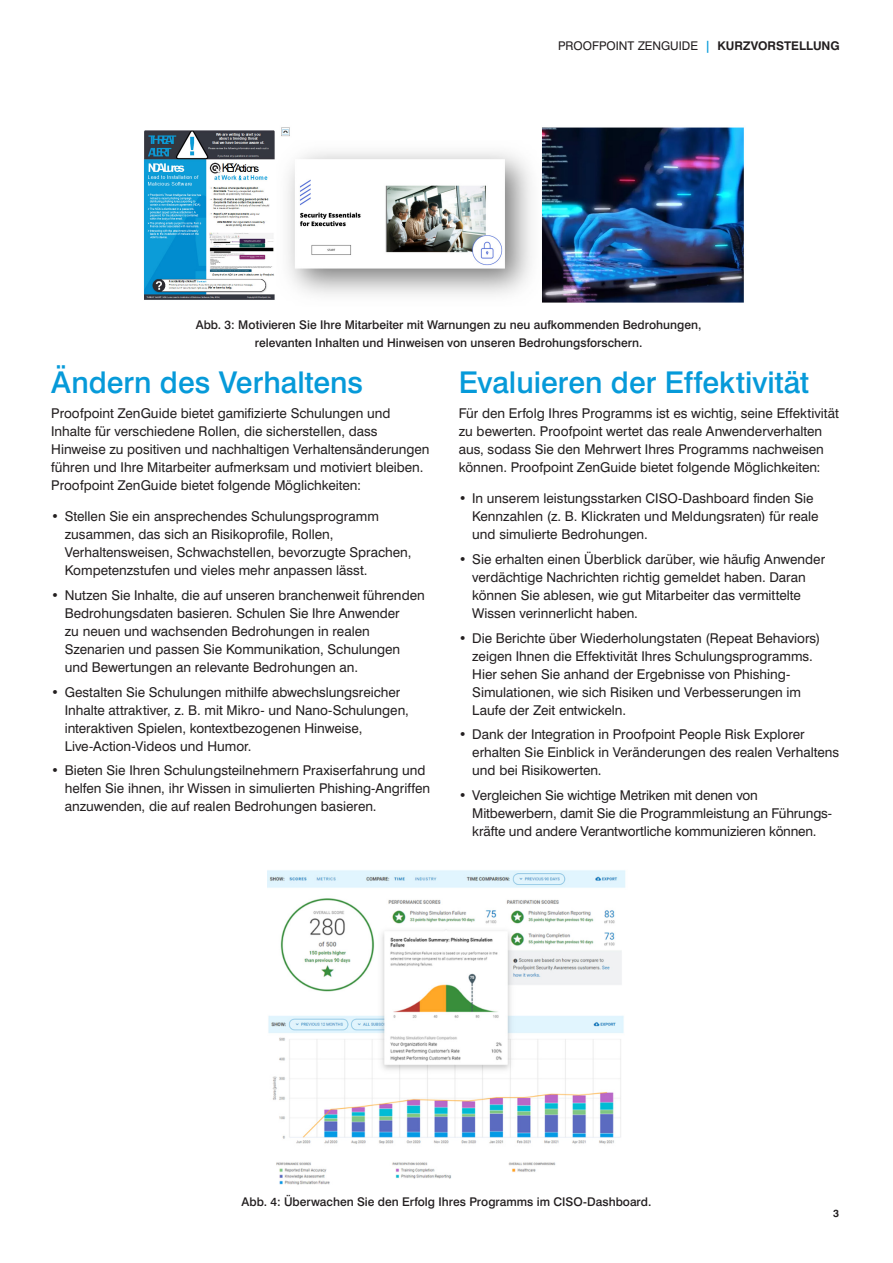
<style>
.page{position:relative;width:893px;height:1263px;background:#fff}
.page>*{position:absolute;margin:0;border:0;box-sizing:border-box;transform-origin:0 0}
.t1{font:500 30px "Swiss 721 BT";color:#069ad9}
.t2{font:13.5px/18px "Swiss 721 BT";color:#231f20}
.t3{font:500 12px/18px "Swiss 721 BT";color:#231f20;text-align:center}
.t4{font:12px "Swiss 721 BT";color:#231f20}
.t5{font:700 10.5px "Swiss 721 BT";color:#231f20}
.s1{font-weight:700;color:#069ad9}
.s2{font-weight:700}
</style>
<div class="page">
<img style="left:143px;top:127px;width:601px;height:176px">
<img style="left:268px;top:870px;width:358px;height:315px">
<p class="t4" style="left:558px;top:38px;width:283px">PROOFPOINT ZENGUIDE <span class="s1">|</span> <span class="s2">KURZVORSTELLUNG</span></p>
<p class="t3" style="left:196px;top:315px;width:507px">Abb. 3: Motivieren Sie Ihre Mitarbeiter mit Warnungen zu neu aufkommenden Bedrohungen, relevanten Inhalten und Hinweisen von unseren Bedrohungsforschern.</p>
<h1 class="t1" style="left:51px;top:364px;width:313px">Ändern des Verhaltens</h1>
<p class="t2" style="left:51px;top:404px;width:380px">Proofpoint ZenGuide bietet gamifizierte Schulungen und Inhalte für verschiedene Rollen, die sicherstellen, dass Hinweise zu positiven und nachhaltigen Verhaltensänderungen führen und Ihre Mitarbeiter aufmerksam und motiviert bleiben.<br>Proofpoint ZenGuide bietet folgende Möglichkeiten:</p>
<p class="t2" style="left:65px;top:507px;width:348px;text-indent:-14px">• Stellen Sie ein ansprechendes Schulungsprogramm zusammen, das sich an Risikoprofile, Rollen, Verhaltensweisen, Schwachstellen, bevorzugte Sprachen, Kompetenzstufen und vieles mehr anpassen lässt.</p>
<p class="t2" style="left:65px;top:586px;width:361px;text-indent:-14px">• Nutzen Sie Inhalte, die auf unseren branchenweit führenden Bedrohungsdaten basieren. Schulen Sie Ihre Anwender<br>zu neuen und wachsenden Bedrohungen in realen Szenarien und passen Sie Kommunikation, Schulungen und Bewertungen an relevante Bedrohungen an.</p>
<p class="t2" style="left:65px;top:683px;width:346px;text-indent:-14px">• Gestalten Sie Schulungen mithilfe abwechslungsreicher Inhalte attraktiver, z. B. mit Mikro- und Nano-Schulungen, interaktiven Spielen, kontextbezogenen Hinweise, Live‑Action-Videos und Humor.</p>
<p class="t2" style="left:65px;top:761px;width:367px;text-indent:-13px">• Bieten Sie Ihren Schulungsteilnehmern Praxiserfahrung und helfen Sie ihnen, ihr Wissen in simulierten Phishing-Angriffen anzuwenden, die auf realen Bedrohungen basieren.</p>
<h1 class="t1" style="left:459px;top:364px;width:352px">Evaluieren der Effektivität</h1>
<p class="t2" style="left:459px;top:404px;width:382px">Für den Erfolg Ihres Programms ist es wichtig, seine Effektivität zu bewerten. Proofpoint wertet das reale Anwenderverhalten aus, sodass Sie den Mehrwert Ihres Programms nachweisen können. Proofpoint ZenGuide bietet folgende Möglichkeiten:</p>
<p class="t2" style="left:472px;top:489px;width:348px;text-indent:-14px">• In unserem leistungsstarken CISO-Dashboard finden Sie<br>Kennzahlen (z. B. Klickraten und Meldungsraten) für reale und simulierte Bedrohungen.</p>
<p class="t2" style="left:472px;top:550px;width:354px;text-indent:-14px">• Sie erhalten einen Überblick darüber, wie häufig Anwender verdächtige Nachrichten richtig gemeldet haben. Daran können Sie ablesen, wie gut Mitarbeiter das vermittelte Wissen verinnerlicht haben.</p>
<p class="t2" style="left:472px;top:629px;width:350px;text-indent:-14px">• Die Berichte über Wiederholungstaten (Repeat Behaviors) zeigen Ihnen die Effektivität Ihres Schulungsprogramms.<br>Hier sehen Sie anhand der Ergebnisse von Phishing-Simulationen, wie sich Risiken und Verbesserungen im Laufe der Zeit entwickeln.</p>
<p class="t2" style="left:472px;top:725px;width:368px;text-indent:-14px">• Dank der Integration in Proofpoint People Risk Explorer erhalten Sie Einblick in Veränderungen des realen Verhaltens und bei Risikowerten.</p>
<p class="t2" style="left:472px;top:786px;width:360px;text-indent:-14px">• Vergleichen Sie wichtige Metriken mit denen von<br>Mitbewerbern, damit Sie die Programmleistung an Führungs&shy;kräfte und andere Verantwortliche kommunizieren können.</p>
<p class="t3" style="left:242px;top:1193px;width:411px">Abb. 4: Überwachen Sie den Erfolg Ihres Programms im CISO-Dashboard.</p>
<p class="t5" style="left:833px;top:1207px;width:7px">3</p>
</div>
